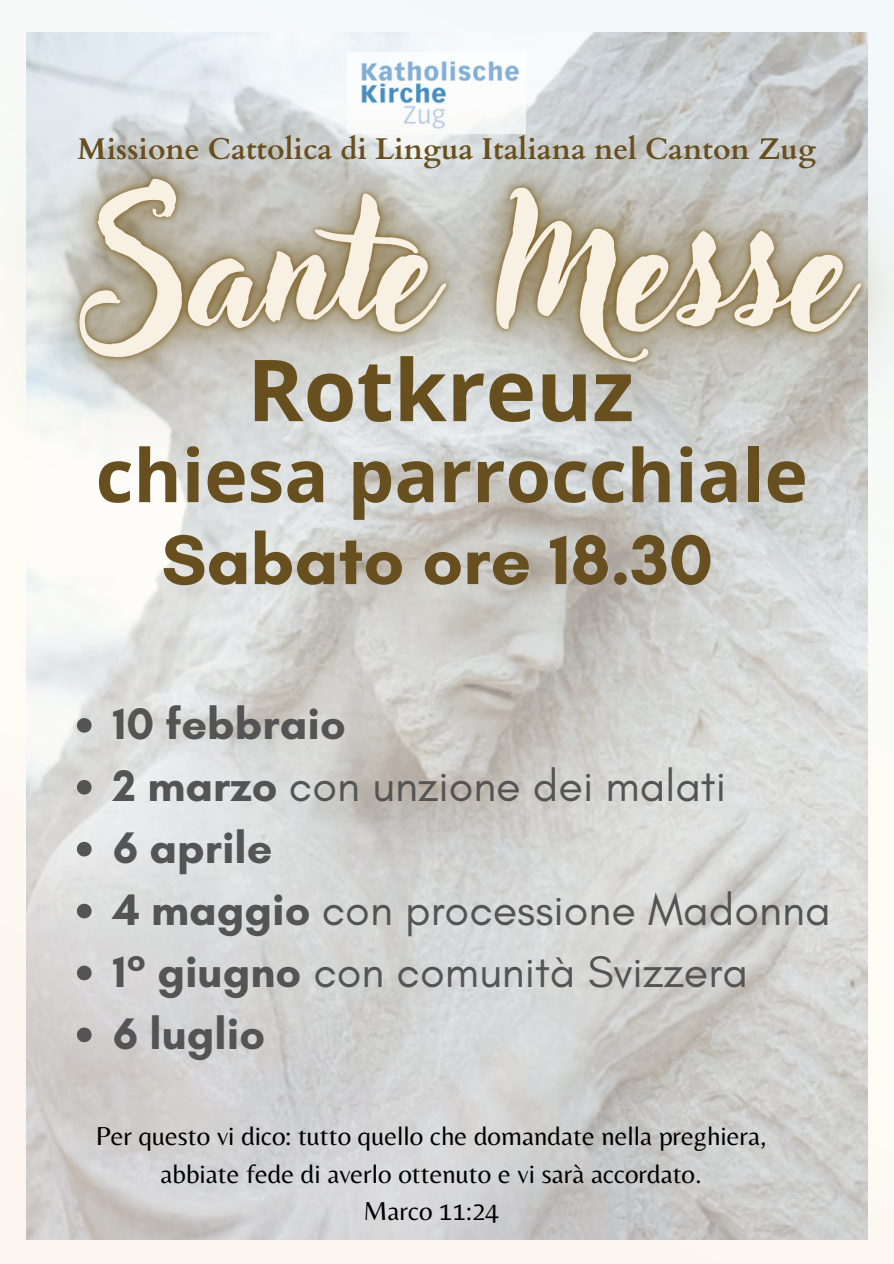
<style>
.page{position:relative;width:894px;height:1264px;background:#fff}
.page>*{position:absolute;margin:0;border:0;box-sizing:border-box;transform-origin:0 0}
.t1{font:700 85.5px "Open Sans";color:#674f1f}
.t2{font:700 73.5px "Open Sans";color:#674f1f}
.t3{font:700 71.4px "Glacial Indifference";color:#674f1f}
.t4{font:45px "Glacial Indifference";color:#545454}
.t5{font:700 45px "Glacial Indifference";color:#545454}
.t6{font:700 30px "Cardo";color:#674f1f}
.t7{font:27px/37.2px "Belleza";color:#000;text-align:center}
.s1{font-weight:700}
</style>
<div class="page">
<img style="left:0;top:616px;width:893px;height:647px">
<img style="left:26px;top:616px;width:841px;height:623px">
<svg style="left:77px;top:718px;width:15px;height:14px"></svg>
<svg style="left:77px;top:780px;width:15px;height:14px"></svg>
<svg style="left:77px;top:841px;width:15px;height:15px"></svg>
<svg style="left:77px;top:903px;width:15px;height:15px"></svg>
<svg style="left:77px;top:965px;width:15px;height:15px"></svg>
<svg style="left:77px;top:1027px;width:15px;height:15px"></svg>
<img style="left:0;top:0;width:893px;height:616px">
<h3 class="t6" style="left:78px;top:129px;width:739px">Missione Cattolica di Lingua Italiana nel Canton Zug</h3>
<h3 class="t1" style="left:247px;top:330px;width:388px">Rotkreuz</h3>
<h3 class="t2" style="left:96px;top:423px;width:713px">chiesa parrocchiale</h3>
<p class="t3" style="left:161px;top:516px;width:552px">Sabato ore 18.30</p>
<p class="t5" style="left:113px;top:696px;width:234px">10 febbraio</p>
<h4 class="t4" style="left:113px;top:758px;width:614px"><span class="s1">2 marzo</span> con unzione dei malati</h4>
<h2 class="t5" style="left:113px;top:820px;width:161px">6 aprile</h2>
<h2 class="t4" style="left:113px;top:882px;width:719px"><span class="s1">4 maggio</span> con processione Madonna</h2>
<h3 class="t4" style="left:113px;top:944px;width:636px"><span class="s1">1° giugno</span> con comunità Svizzera</h3>
<h3 class="t5" style="left:113px;top:1006px;width:154px">6 luglio</h3>
<h3 class="t7" style="left:96px;top:1117px;width:672px">Per questo vi dico: tutto quello che domandate nella preghiera, abbiate fede di averlo ottenuto e vi sarà accordato.</h3>
<h3 class="t7" style="left:363px;top:1191px;width:137px">Marco 11:24</h3>
</div>
